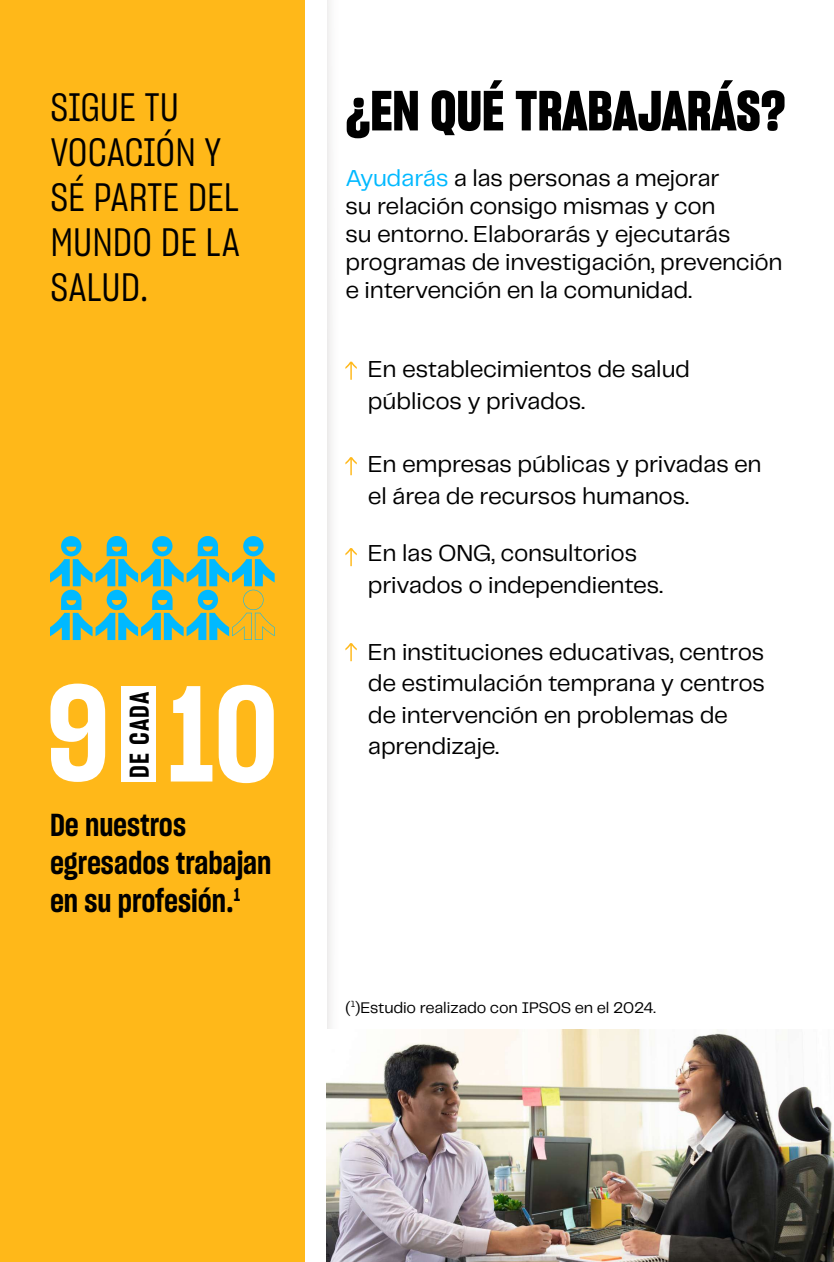
<style>
.page{position:relative;width:834px;height:1262px;background:#fff}
.page>*{position:absolute;margin:0;border:0;box-sizing:border-box;transform-origin:0 0}
.t1{font:133.05px "Sharp Grotesk Semi Bold 15";color:#fff}
.t2{font:55px "Sharp Grotesk Bold 15";color:#000}
.t3{font:39px/45px "Sharp Grotesk Book 15";color:#000}
.t4{font:31px/38px "Sharp Grotesk Semi Bold 15";color:#000}
.t5{font:26.5px "Sharp Grotesk Semi Bold 15";letter-spacing:.045em;color:#000}
.t6{font:24px/31.5px "PP Telegraf";letter-spacing:-.01em;color:#000}
.t7{font:16px "PP Telegraf";letter-spacing:-.015em;color:#000}
.s1{color:#00b9ff}
</style>
<div class="page">
<div style="left:0;top:0;width:316px;height:1262px;background:#ffb819"></div>
<div style="left:327px;top:0;width:5px;height:1029px;background:#f1f0f0"></div>
<div style="left:306px;top:0;width:21px;height:1262px;background:#fff"></div>
<div style="left:121px;top:686px;width:34px;height:96px;background:#fff"></div>
<svg style="left:50px;top:536px;width:225px;height:104px"></svg>
<svg style="left:345px;top:362px;width:12px;height:18px"></svg>
<svg style="left:345px;top:457px;width:12px;height:18px"></svg>
<svg style="left:345px;top:643px;width:12px;height:18px"></svg>
<svg style="left:345px;top:548px;width:12px;height:18px"></svg>
<img style="left:326px;top:1030px;width:508px;height:232px">
<h3 class="t3" style="left:50px;top:83px;width:191px">SIGUE TU<br>VOCACIÓN Y<br>SÉ PARTE DEL<br>MUNDO DE LA<br>SALUD.</h3>
<h1 class="t1" style="left:47px;top:640px;width:65px">9</h1>
<p class="t5" style="left:121px;top:778px;width:88px;rotate:-90deg">DE CADA</p>
<h1 class="t1" style="left:168px;top:641px;width:112px">10</h1>
<p class="t4" style="left:50px;top:805px;width:223px">De nuestros egresados trabajan en su profesión.<sup>1</sup></p>
<h2 class="t2" style="left:346px;top:73px;width:441px">¿EN QUÉ TRABAJARÁS?</h2>
<p class="t6" style="left:345px;top:163px;width:439px;line-height:28px"><span class="s1">Ayudarás</span> a las personas a mejorar<br>su relación consigo mismas y con<br>su entorno. Elaborarás y ejecutarás programas de investigación, prevención e intervención en la comunidad.</p>
<p class="t6" style="left:368px;top:353px;width:323px">En establecimientos de salud públicos y privados.</p>
<p class="t6" style="left:368px;top:448px;width:395px">En empresas públicas y privadas en el área de recursos humanos.</p>
<p class="t6" style="left:368px;top:537px;width:297px">En las ONG, consultorios privados o independientes.</p>
<p class="t6" style="left:368px;top:635px;width:399px">En instituciones educativas, centros de estimulación temprana y centros de intervención en problemas de aprendizaje.</p>
<p class="t7" style="left:346px;top:997px;width:312px">(<sup>1</sup>)Estudio realizado con IPSOS en el 2024.</p>
</div>
